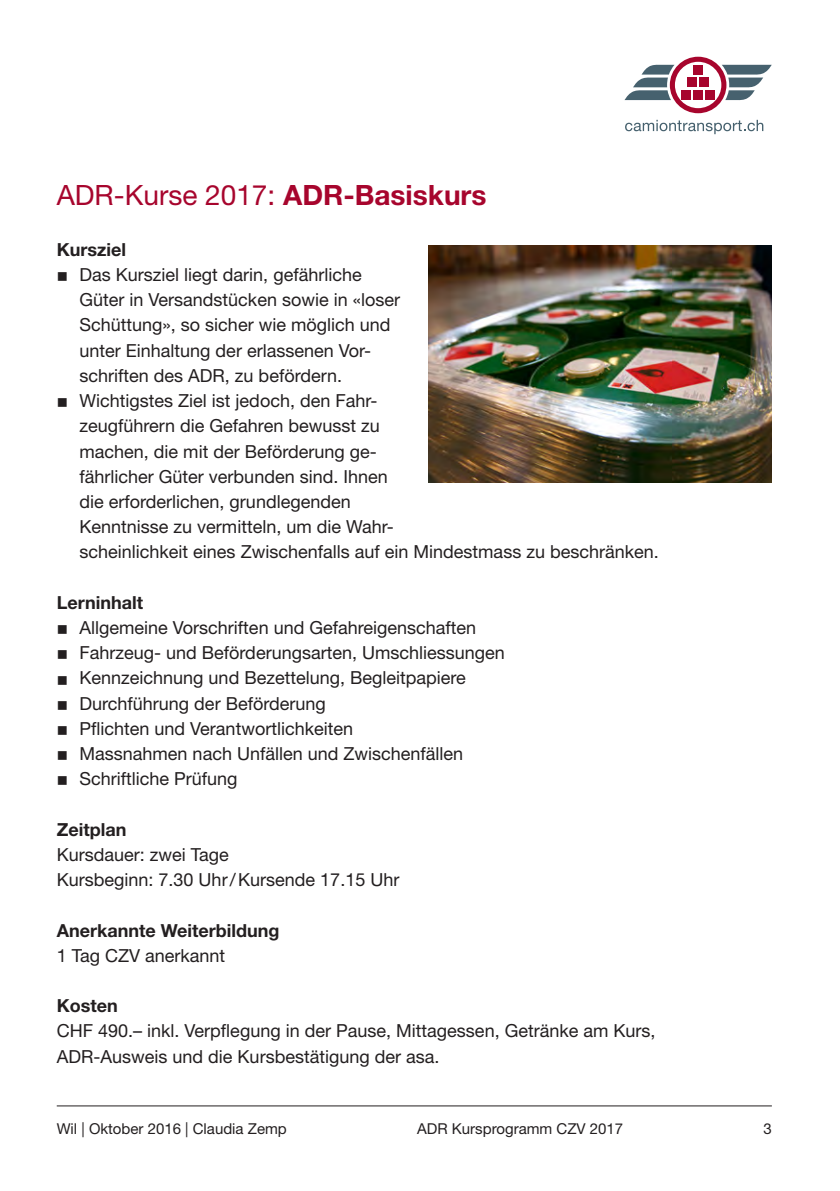
<style>
.page{position:relative;width:840px;height:1191px;background:#fff}
.page>*{position:absolute;margin:0;border:0;box-sizing:border-box;transform-origin:0 0}
.t1{font:28px "Helvetica Neue LT Std";color:#a7052d}
.t2{font:18px/25.2px "Helvetica Neue LT Std";color:#231f20}
.t3{font:700 18px "Helvetica Neue LT Std";color:#231f20}
.t4{font:15px "Helvetica Neue LT Std";color:#231f20}
.s1{font-weight:700}
</style>
<div class="page">
<hr style="left:57px;top:1105px;width:714px;height:1px;background:#231f20">
<svg style="left:624px;top:57px;width:147px;height:56px"></svg>
<div style="left:692px;top:65px;width:10px;height:10px;background:#a7052d"></div>
<div style="left:686px;top:78px;width:10px;height:9px;background:#a7052d"></div>
<div style="left:699px;top:78px;width:9px;height:9px;background:#a7052d"></div>
<div style="left:680px;top:90px;width:10px;height:10px;background:#a7052d"></div>
<div style="left:692px;top:90px;width:10px;height:10px;background:#a7052d"></div>
<div style="left:705px;top:90px;width:9px;height:10px;background:#a7052d"></div>
<svg style="left:625px;top:120px;width:138px;height:14px"></svg>
<img style="left:428px;top:245px;width:343px;height:238px">
<h1 class="t1" style="left:57px;top:179px;width:431px">ADR-Kurse 2017: <span class="s1">ADR-Basiskurs</span></h1>
<p class="t3" style="left:57px;top:238px;width:71px">Kursziel</p>
<p class="t2" style="left:79px;top:262px;width:322px;text-indent:-23px">■ Das Kursziel liegt darin, gefährliche Güter in Versandstücken sowie in «loser Schüttung», so sicher wie möglich und unter Einhaltung der erlassenen Vor&shy;schriften des ADR, zu befördern.</p>
<p class="t2" style="left:79px;top:388px;width:580px;text-indent:-23px">■ Wichtigstes Ziel ist jedoch, den Fahr-<br>zeugführern die Gefahren bewusst zu<br>machen, die mit der Beförderung ge-<br>fährlicher Güter verbunden sind. Ihnen<br>die erforderlichen, grundlegenden<br>Kenntnisse zu vermitteln, um die Wahr-<br>scheinlichkeit eines Zwischenfalls auf ein Mindestmass zu beschränken.</p>
<p class="t3" style="left:57px;top:591px;width:88px">Lerninhalt</p>
<p class="t2" style="left:57px;top:615px;width:421px">■ Allgemeine Vorschriften und Gefahreigenschaften</p>
<p class="t2" style="left:57px;top:640px;width:449px">■ Fahrzeug- und Beförderungsarten, Umschliessungen</p>
<p class="t2" style="left:57px;top:665px;width:410px">■ Kennzeichnung und Bezettelung, Begleitpapiere</p>
<p class="t2" style="left:57px;top:690px;width:270px">■ Durchführung der Beförderung</p>
<p class="t2" style="left:57px;top:715px;width:298px">■ Pflichten und Verantwortlichkeiten</p>
<p class="t2" style="left:57px;top:741px;width:408px">■ Massnahmen nach Unfällen und Zwischenfällen</p>
<p class="t2" style="left:57px;top:766px;width:182px">■ Schriftliche Prüfung</p>
<p class="t3" style="left:57px;top:818px;width:71px">Zeitplan</p>
<p class="t2" style="left:57px;top:841px;width:344px">Kursdauer: zwei Tage<br>Kursbeginn: 7.30 Uhr/Kursende 17.15 Uhr</p>
<p class="t3" style="left:57px;top:919px;width:224px">Anerkannte Weiterbildung</p>
<p class="t2" style="left:57px;top:942px;width:170px">1 Tag CZV anerkannt</p>
<p class="t3" style="left:57px;top:994px;width:63px">Kosten</p>
<p class="t2" style="left:57px;top:1018px;width:600px">CHF 490.– inkl. Verpflegung in der Pause, Mittagessen, Getränke am Kurs,<br>ADR-Ausweis und die Kursbestätigung der asa.</p>
<p class="t4" style="left:57px;top:1119px;width:231px">Wil | Oktober 2016 | Claudia Zemp</p>
<p class="t4" style="left:417px;top:1119px;width:207px">ADR Kursprogramm CZV 2017</p>
<p class="t4" style="left:763px;top:1119px;width:10px">3</p>
</div>
